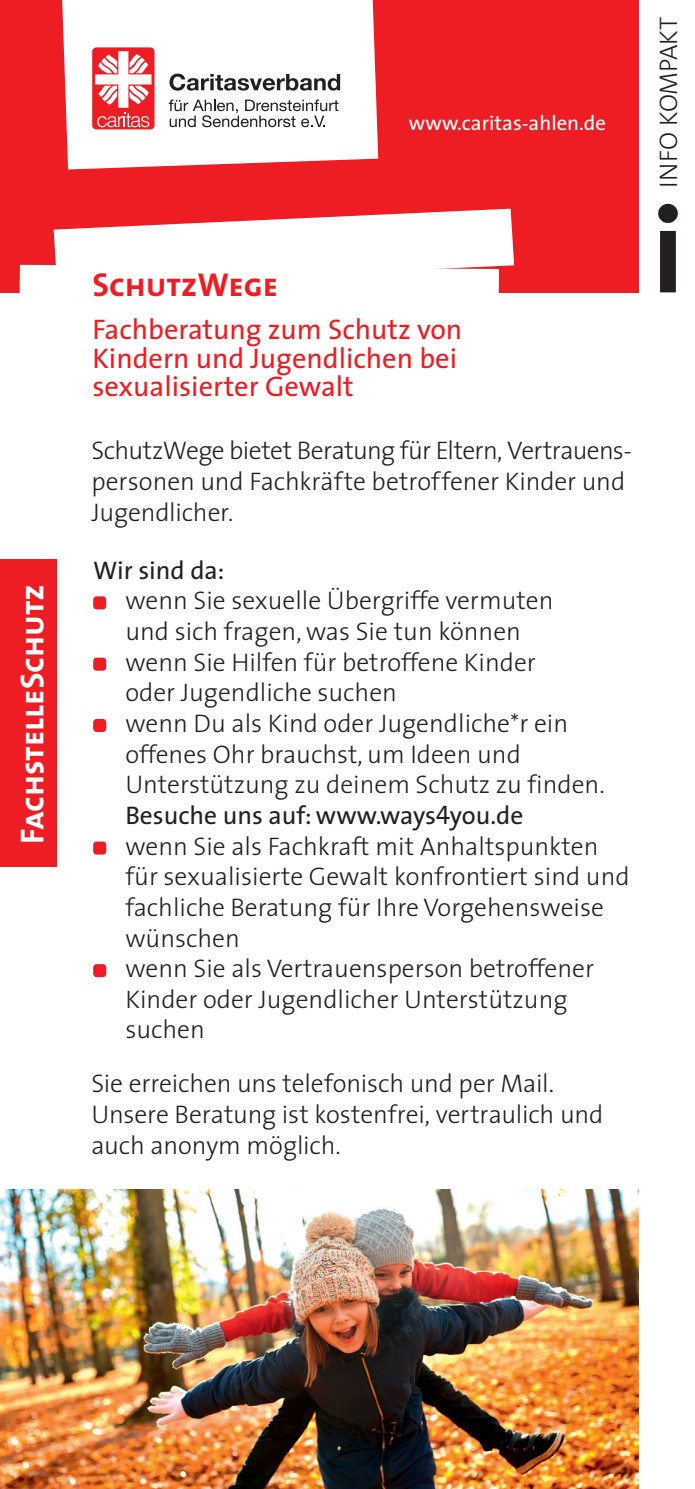
<style>
.page{position:relative;width:695px;height:1489px;background:#fff}
.page>*{position:absolute;margin:0;border:0;box-sizing:border-box;transform-origin:0 0}
.t1{font:700 123.5px "The Sans";color:#231f20}
.t2{font:33.25px "The Sans Bold Caps";color:#fff}
.t3{font:33.25px "The Sans Bold Caps";color:#ee1d23}
.t4{font:28.5px/28.5px "The Sans";color:#ee1d23}
.t5{font:300 25.5px/30.8px "The Sans";color:#231f20}
.t6{font:25.5px "The Sans";color:#231f20}
.t7{font:20.75px "The Sans";color:#fff}
</style>
<div class="page">
<div style="left:0;top:0;width:638px;height:292px;background:#ee1d23"></div>
<svg style="left:19px;top:209px;width:495px;height:84px"></svg>
<svg style="left:62px;top:0;width:316px;height:169px;background:#fdf1f1"></svg>
<div style="left:92px;top:47px;width:62px;height:82px;background:#ee1d23;border-radius:4px"></div>
<svg style="left:95px;top:51px;width:56px;height:76px"></svg>
<svg style="left:169px;top:74px;width:171px;height:17px;background:#a3a2a2"></svg>
<svg style="left:169px;top:99px;width:169px;height:28px;background:#cccbcc"></svg>
<img style="left:0;top:1189px;width:638px;height:299px">
<div style="left:93px;top:596px;width:13px;height:13px;background:#ee1d23;border-radius:3px"></div>
<div style="left:93px;top:657px;width:13px;height:13px;background:#ee1d23;border-radius:3px"></div>
<div style="left:93px;top:719px;width:13px;height:13px;background:#ee1d23;border-radius:3px"></div>
<div style="left:93px;top:841px;width:13px;height:13px;background:#ee1d23;border-radius:3px"></div>
<div style="left:93px;top:964px;width:13px;height:13px;background:#ee1d23;border-radius:3px"></div>
<div style="left:0;top:559px;width:57px;height:307px;background:#ee1d23"></div>
<h2 class="t2" style="left:4px;top:843px;width:261px;rotate:-90deg">FachstelleSchutz</h2>
<p class="t7" style="left:408px;top:106px;width:199px">www.caritas-ahlen.de</p>
<h2 class="t3" style="left:92px;top:257px;width:187px">SchutzWege</h2>
<p class="t4" style="left:92px;top:314px;width:371px">Fachberatung zum Schutz von<br>Kindern und Jugendlichen bei sexualisierter Gewalt</p>
<p class="t5" style="left:91px;top:434px;width:541px">SchutzWege bietet Beratung für Eltern, Vertrauens&shy;personen und Fachkräfte betroffener Kinder und<br>Jugendlicher.</p>
<p class="t6" style="left:93px;top:549px;width:133px">Wir sind da:</p>
<p class="t5" style="left:125px;top:584px;width:481px">wenn Sie sexuelle Übergriffe vermuten<br>und sich fragen, was Sie tun können<br>wenn Sie Hilfen für betroffene Kinder<br>oder Jugendliche suchen<br>wenn Du als Kind oder Jugendliche*r ein offenes Ohr brauchst, um Ideen und Unterstützung zu deinem Schutz zu finden.</p>
<p class="t6" style="left:125px;top:794px;width:399px">Besuche uns auf: www.ways4you.de</p>
<p class="t5" style="left:125px;top:829px;width:506px">wenn Sie als Fachkraft mit Anhaltspunkten für sexualisierte Gewalt konfrontiert sind und fachliche Beratung für Ihre Vorgehensweise wünschen<br>wenn Sie als Vertrauensperson betroffener Kinder oder Jugendlicher Unterstützung suchen</p>
<p class="t5" style="left:91px;top:1067px;width:513px">Sie erreichen uns telefonisch und per Mail.<br>Unsere Beratung ist kostenfrei, vertraulich und auch anonym möglich.</p>
<p class="t5" style="left:652px;top:188px;width:172px;rotate:-90deg">INFO KOMPAKT</p>
<h1 class="t1" style="left:651px;top:147px;width:34px">i</h1>
</div>
